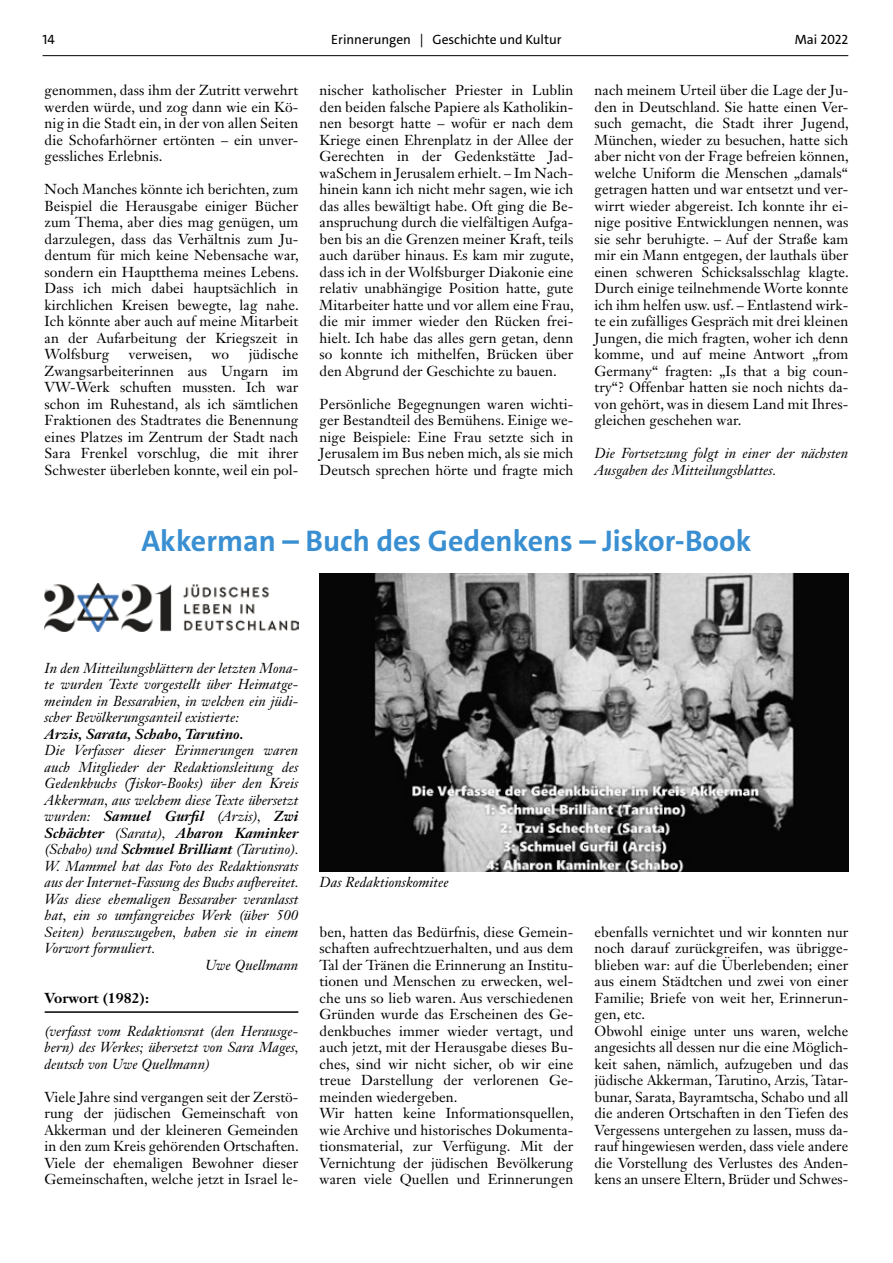
<style>
.page{position:relative;width:893px;height:1263px;background:#fff}
.page>*{position:absolute;margin:0;border:0;box-sizing:border-box;transform-origin:0 0}
.t1{font:700 30px "The Sans";color:#398fd1}
.t2{font:14.25px/16.5px "Janson Text LT Std";letter-spacing:.005em;color:#000;text-align:justify}
.t3{font:italic 14.25px/16.5px "Janson Text LT Std";letter-spacing:.005em;color:#000;text-align:justify}
.t4{font:italic 700 14.25px "Janson Text LT Std";letter-spacing:.005em;color:#000}
.t5{font:700 14.25px "Janson Text LT Std";letter-spacing:.005em;color:#000}
.t6{font:13.5px "The Sans";color:#000}
.s1{font-weight:700}
.s2{font-weight:400}
</style>
<div class="page">
<hr style="left:43px;top:55px;width:805px;height:1px;background:#000">
<hr style="left:45px;top:1011px;width:253px;height:2px;background:#000">
<img style="left:320px;top:574px;width:528px;height:297px">
<img style="left:45px;top:584px;width:253px;height:47px">
<p class="t6" style="left:43px;top:31px;width:14px">14</p>
<p class="t6" style="left:331px;top:31px;width:232px">Erinnerungen | Geschichte und Kultur</p>
<p class="t6" style="left:795px;top:31px;width:55px">Mai 2022</p>
<p class="t2" style="left:45px;top:82px;width:255px">genommen, dass ihm der Zutritt verwehrt werden würde, und zog dann wie ein Kö&shy;nig in die Stadt ein, in der von allen Seiten die Schofarhörner ertönten – ein unver&shy;gessliches Erlebnis.</p>
<p class="t2" style="left:45px;top:181px;width:256px">Noch Manches könnte ich berichten, zum Beispiel die Herausgabe einiger Bücher zum Thema, aber dies mag genügen, um darzulegen, dass das Verhältnis zum Ju&shy;dentum für mich keine Nebensache war, sondern ein Hauptthema meines Lebens.<br>Dass ich mich dabei hauptsächlich in kirchlichen Kreisen bewegte, lag nahe.<br>Ich könnte aber auch auf meine Mitarbeit an der Aufarbeitung der Kriegszeit in Wolfsburg</p>
<p class="t2" style="left:45px;top:346px;width:255px;text-indent:204px">jüdische Zwangsarbeiterinnen aus Ungarn im VW-Werk schuften mussten. Ich war schon im Ruhestand, als ich sämtlichen Fraktionen des Stadtrates die Benennung eines Platzes im Zentrum der Stadt nach Sara Frenkel vorschlug, die mit ihrer Schwester überleben konnte, weil ein pol-</p>
<p class="t2" style="left:129px;top:346px;width:65px">verweisen,</p>
<p class="t2" style="left:211px;top:346px;width:19px">wo</p>
<p class="t2" style="left:320px;top:82px;width:256px">nischer katholischer Priester in Lublin den beiden falsche Papiere als Katholikin&shy;nen besorgt hatte – wofür er nach dem Kriege einen Ehrenplatz in der Allee der Gerechten in der Gedenkstätte Jad&shy;waSchem in Jerusalem erhielt. – Im Nach&shy;hinein kann ich nicht mehr sagen, wie ich das alles bewältigt habe. Oft ging die Be&shy;anspruchung durch die vielfältigen Aufga&shy;ben bis an die Grenzen meiner Kraft, teils auch darüber hinaus. Es kam mir zugute, dass ich in der Wolfsburger Diakonie eine relativ unabhängige Position hatte, gute Mitarbeiter hatte und vor allem eine Frau, die mir immer wieder den Rücken frei&shy;hielt. Ich habe das alles gern getan, denn so konnte ich mithelfen, Brücken über den Abgrund der Geschichte zu bauen.</p>
<p class="t2" style="left:320px;top:395px;width:255px">Persönliche Begegnungen waren wichti&shy;ger Bestandteil des Bemühens. Einige we&shy;nige Beispiele: Eine Frau setzte sich in Jerusalem im Bus neben mich, als sie mich Deutsch sprechen hörte und fragte mich</p>
<p class="t2" style="left:595px;top:82px;width:256px">nach meinem Urteil über die Lage der Ju&shy;den in Deutschland. Sie hatte einen Ver&shy;such gemacht, die Stadt ihrer Jugend, München, wieder zu besuchen, hatte sich aber nicht von der Frage befreien können, welche Uniform die Menschen „damals“ getragen hatten und war entsetzt und ver&shy;wirrt wieder abgereist. Ich konnte ihr ei&shy;nige positive Entwicklungen nennen, was sie sehr beruhigte. – Auf der Straße kam mir ein Mann entgegen, der lauthals über einen schweren Schicksalsschlag klagte.<br>Durch einige teilnehmende Worte konnte ich ihm helfen usw. usf. – Entlastend wirk&shy;te ein zufälliges Gespräch mit drei kleinen Jungen, die mich fragten, woher ich denn komme, und auf meine Antwort „from Germany“ fragten: „Is that a big coun&shy;try“? Offenbar hatten sie noch nichts da&shy;von gehört, was in diesem Land mit Ihres&shy;gleichen geschehen war.</p>
<p class="t3" style="left:595px;top:445px;width:255px">Die Fortsetzung folgt in einer der nächsten<br>Ausgaben des Mitteilungsblattes.</p>
<h1 class="t1" style="left:142px;top:521px;width:611px">Akkerman – Buch des Gedenkens – Jiskor-Book</h1>
<p class="t3" style="left:45px;top:660px;width:255px">In den Mitteilungsblättern der letzten Mona&shy;te wurden Texte vorgestellt über Heimatge&shy;meinden in Bessarabien, in welchen ein jüdi&shy;scher Bevölkerungsanteil existierte:</p>
<p class="t4" style="left:45px;top:725px;width:201px">Arzis, Sarata, Schabo, Tarutino.</p>
<p class="t3" style="left:45px;top:742px;width:255px">Die Verfasser dieser Erinnerungen waren</p>
<p class="t3" style="left:45px;top:759px;width:255px">auch Mitglieder der Redaktionsleitung des</p>
<p class="t3" style="left:45px;top:775px;width:255px">Gedenkbuchs (Jiskor-Books) über den Kreis</p>
<p class="t3" style="left:45px;top:792px;width:255px">Akkerman, aus welchem diese Texte übersetzt</p>
<p class="t3" style="left:45px;top:808px;width:255px">wurden: <span class="s1">Samuel Gurfil</span> (Arzis), <span class="s1">Zwi</span></p>
<p class="t4" style="left:45px;top:824px;width:255px">Schächter <span class="s2">(Sarata),</span> Aharon Kaminker</p>
<p class="t3" style="left:45px;top:841px;width:256px">(Schabo) und <span class="s1">Schmuel Brilliant</span> (Tarutino).</p>
<p class="t3" style="left:45px;top:858px;width:255px">W. Mammel hat das Foto des Redaktionsrats</p>
<p class="t3" style="left:45px;top:874px;width:256px">aus der Internet-Fassung des Buchs aufbereitet.</p>
<p class="t3" style="left:45px;top:891px;width:255px">Was diese ehemaligen Bessaraber veranlasst</p>
<p class="t3" style="left:45px;top:907px;width:255px">hat, ein so umfangreiches Werk (über 500</p>
<p class="t3" style="left:45px;top:924px;width:255px">Seiten) herauszugeben, haben sie in einem</p>
<p class="t3" style="left:45px;top:940px;width:112px">Vorwort formuliert.</p>
<p class="t3" style="left:205px;top:957px;width:95px">Uwe Quellmann</p>
<p class="t5" style="left:45px;top:989px;width:106px">Vorwort (1982):</p>
<p class="t3" style="left:45px;top:1023px;width:256px">(verfasst vom Redaktionsrat (den Herausge&shy;bern) des Werkes; übersetzt von Sara Mages, deutsch von Uwe Quellmann)</p>
<p class="t2" style="left:45px;top:1088px;width:256px">Viele Jahre sind vergangen seit der Zerstö&shy;rung der jüdischen Gemeinschaft von Akkerman und der kleineren Gemeinden in den zum Kreis gehörenden Ortschaften.<br>Viele der ehemaligen Bewohner dieser Gemeinschaften, welche jetzt in Israel le-</p>
<p class="t3" style="left:320px;top:874px;width:131px">Das Redaktionskomitee</p>
<p class="t2" style="left:320px;top:923px;width:256px;text-align:left">ben, hatten das Bedürfnis, diese Gemein&shy;schaften aufrechtzuerhalten, und aus dem Tal der Tränen die Erinnerung an Institu&shy;tionen und Menschen zu erwecken, wel&shy;che uns so lieb waren. Aus verschiedenen Gründen wurde das Erscheinen des Ge&shy;denkbuches immer wieder vertagt, und auch jetzt, mit der Herausgabe dieses Bu&shy;ches, sind wir nicht sicher, ob wir eine treue Darstellung der verlorenen Ge&shy;meinden wiedergeben.<br>Wir hatten keine Informationsquellen, wie Archive und historisches Dokumenta&shy;tionsmaterial, zur Verfügung. Mit der Vernichtung der jüdischen Bevölkerung waren viele Quellen und Erinnerungen</p>
<p class="t2" style="left:595px;top:923px;width:255px;text-align:left">ebenfalls vernichtet und wir konnten nur noch darauf zurückgreifen, was übrigge&shy;blieben war: auf die Überlebenden; einer aus einem Städtchen und zwei von einer Familie; Briefe von weit her, Erinnerun&shy;gen, etc.<br>Obwohl einige unter uns waren, welche angesichts all dessen nur die eine Möglich&shy;keit sahen, nämlich, aufzugeben und das jüdische Akkerman, Tarutino, Arzis, Tatar&shy;bunar, Sarata, Bayramtscha, Schabo und all die anderen Ortschaften in den Tiefen des Vergessens untergehen zu lassen, muss da&shy;rauf hingewiesen werden, dass viele andere die Vorstellung des Verlustes des Anden&shy;kens an unsere Eltern, Brüder und Schwes-</p>
</div>
